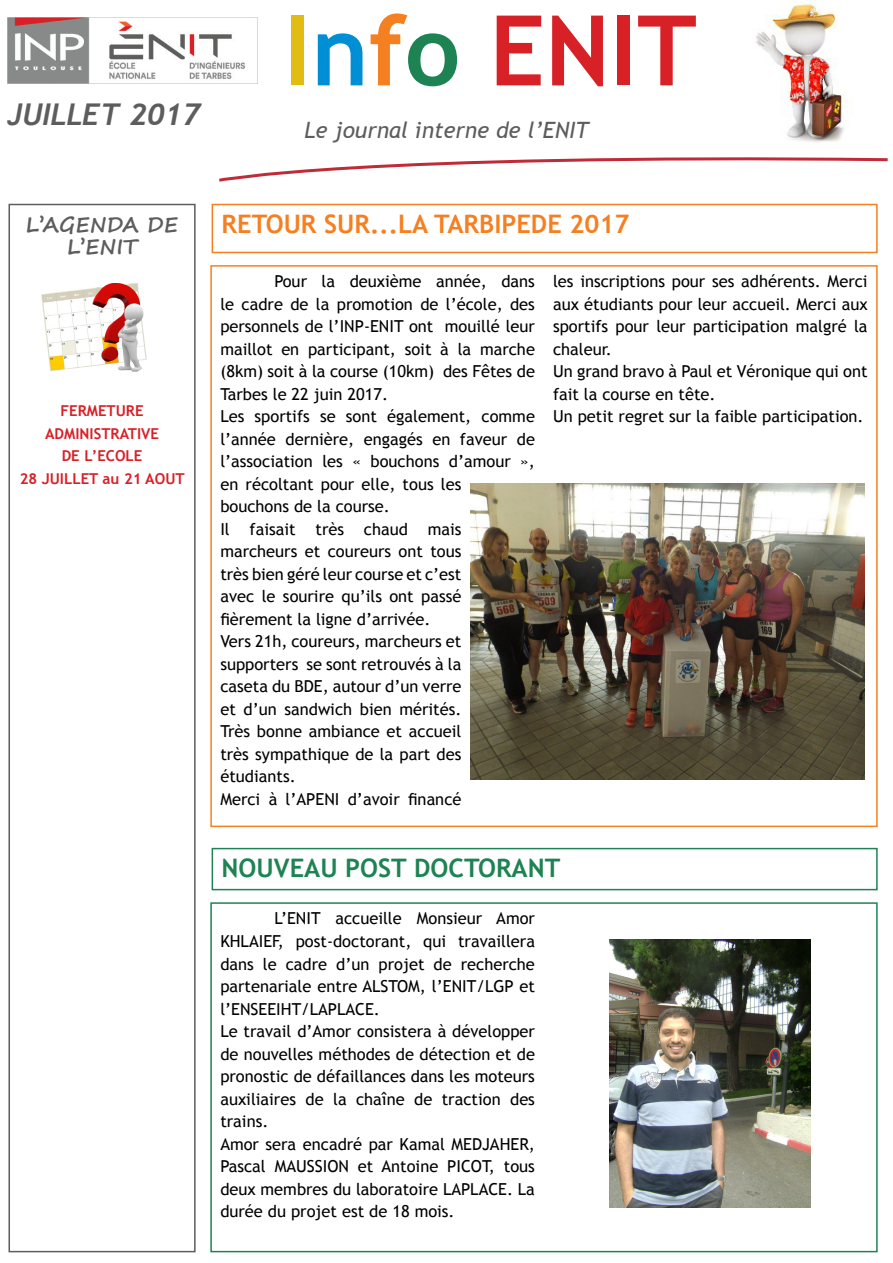
<style>
.page{position:relative;width:893px;height:1263px;background:#fff}
.page>*{position:absolute;margin:0;border:0;box-sizing:border-box;transform-origin:0 0}
.t1{font:700 97.5px "Trebuchet MS";color:#d82027}
.t2{font:italic 700 30px "Trebuchet";color:#5d5d5d}
.t3{font:700 25.5px "Trebuchet MS";color:#f58021}
.t4{font:700 25.5px "Trebuchet MS";color:#1e8353}
.t5{font:italic 22.5px "Trebuchet MS";color:#5d5d5d}
.t6{font:700 21px/22.5px "Segoe Print";color:#5d5d5d;text-align:center}
.t7{font:16.5px/22.5px "Trebuchet MS";color:#000;text-align:justify}
.t8{font:700 15px/22.5px "Trebuchet MS";color:#d82027;text-align:center}
.s1{color:#e1bd13}
.s2{color:#008fd5}
.s3{color:#f58021}
.s4{color:#1e8353}
</style>
<div class="page">
<div style="left:9px;top:204px;width:187px;height:1048px;border:2px solid #5d5d5d"></div>
<div style="left:212px;top:204px;width:666px;height:49px;border:2px solid #f58021"></div>
<img style="left:471px;top:484px;width:394px;height:295px">
<div style="left:210px;top:902px;width:668px;height:350px;border:2px solid #1e8353"></div>
<div style="left:212px;top:848px;width:666px;height:42px;border:2px solid #1e8353"></div>
<svg style="left:219px;top:157px;width:669px;height:25px"></svg>
<img style="left:756px;top:2px;width:96px;height:141px">
<img style="left:41px;top:283px;width:106px;height:89px">
<img style="left:610px;top:939px;width:201px;height:268px">
<img style="left:7px;top:17px;width:251px;height:66px">
<p class="t2" style="left:7px;top:96px;width:194px">JUILLET 2017</p>
<p class="t1" style="left:284px;top:-10px;width:414px"><span class="s1">I</span><span class="s2">n</span><span class="s3">f</span><span class="s4">o</span> ENIT</p>
<p class="t5" style="left:304px;top:116px;width:286px">Le journal interne de l’ENIT</p>
<p class="t6" style="left:26px;top:212px;width:154px">L’AGENDA DE<br>L’ENIT</p>
<p class="t8" style="left:45px;top:400px;width:115px">FERMETURE<br>ADMINISTRATIVE</p>
<p class="t8" style="left:62px;top:445px;width:82px">DE L’ECOLE</p>
<p class="t8" style="left:20px;top:467px;width:167px">28 JUILLET au 21 AOUT</p>
<p class="t3" style="left:222px;top:208px;width:409px">RETOUR SUR...LA TARBIPEDE 2017</p>
<p class="t7" style="left:220px;top:270px;width:316px;text-indent:54px">Pour la deuxième année, dans le cadre de la promotion de l’école, des personnels de l’INP-ENIT ont mouillé leur maillot en participant, soit à la marche (8km) soit à la course (10km) des Fêtes de Tarbes le 22 juin 2017.</p>
<p class="t7" style="left:220px;top:405px;width:316px;text-align:left">Les sportifs se sont également, comme l’année dernière, engagés en faveur de l’association les « bouchons d’amour », en récoltant pour elle, tous les<br>bouchons de la course.</p>
<p class="t7" style="left:220px;top:518px;width:243px">Il faisait très chaud mais marcheurs et coureurs ont tous très bien géré leur course et c’est avec le sourire qu’ils ont passé fièrement la ligne d’arrivée.</p>
<p class="t7" style="left:220px;top:630px;width:243px">Vers 21h, coureurs, marcheurs et supporters se sont retrouvés à la caseta du BDE, autour d’un verre et d’un sandwich bien mérités.<br>Très bonne ambiance et accueil très sympathique de la part des étudiants.</p>
<p class="t7" style="left:220px;top:788px;width:243px">Merci à l’APENI d’avoir financé</p>
<p class="t7" style="left:553px;top:270px;width:316px">les inscriptions pour ses adhérents. Merci aux étudiants pour leur accueil. Merci aux sportifs pour leur participation malgré la chaleur.</p>
<p class="t7" style="left:553px;top:360px;width:316px">Un grand bravo à Paul et Véronique qui ont fait la course en tête.</p>
<p class="t7" style="left:553px;top:405px;width:312px">Un petit regret sur la faible participation.</p>
<p class="t4" style="left:222px;top:852px;width:340px">NOUVEAU POST DOCTORANT</p>
<p class="t7" style="left:220px;top:907px;width:316px;text-indent:54px">L’ENIT accueille Monsieur Amor KHLAIEF, post-doctorant, qui travaillera dans le cadre d’un projet de recherche partenariale entre ALSTOM, l’ENIT/LGP et l’ENSEEIHT/LAPLACE.</p>
<p class="t7" style="left:220px;top:1020px;width:316px">Le travail d’Amor consistera à développer de nouvelles méthodes de détection et de pronostic de défaillances dans les moteurs auxiliaires de la chaîne de traction des trains.</p>
<p class="t7" style="left:220px;top:1132px;width:316px">Amor sera encadré par Kamal MEDJAHER, Pascal MAUSSION et Antoine PICOT, tous deux membres du laboratoire LAPLACE. La durée du projet est de 18 mois.</p>
</div>
